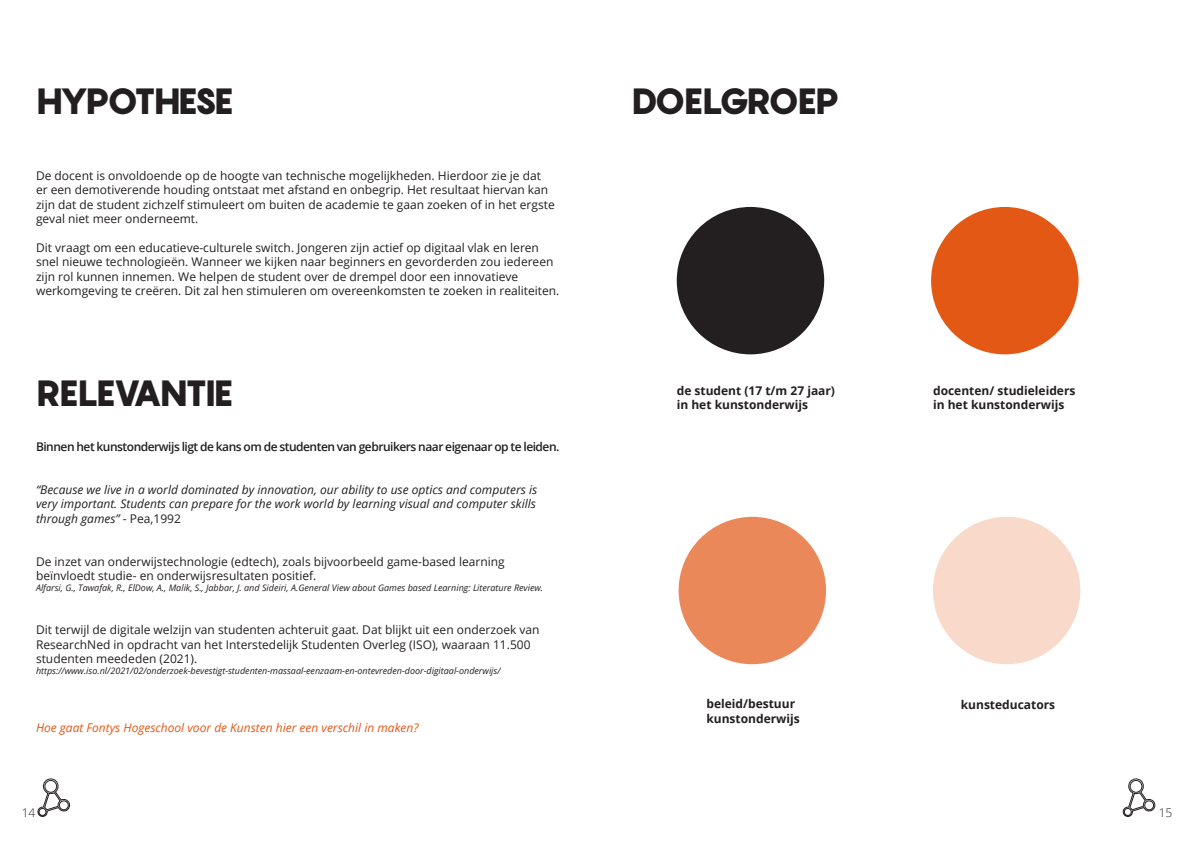
<style>
.page{position:relative;width:1191px;height:842px;background:#fff}
.page>*{position:absolute;margin:0;border:0;box-sizing:border-box;transform-origin:0 0}
.titels{font:900 36px "Pangram";letter-spacing:-.08em;color:#231f20}
.tekst{font:12px/14.4px "Open Sans";color:#231f20}
.tekst-2{font:italic 12px/14.4px "Open Sans";color:#231f20;text-align:justify}
.subtitels{font:700 12px "Open Sans";color:#231f20}
.tekst-3{font:600 12px "Open Sans";letter-spacing:-.04em;color:#231f20}
.tekst-4{font:italic 12px "Open Sans";color:#e45816}
.t1{font:300 12px "Open Sans";color:#231f20}
.tekst-5{font:italic 9px "Open Sans";color:#231f20}
.s1{font-style:normal}
</style>
<div class="page">
<svg style="left:37px;top:778px;width:33px;height:39px"></svg>
<svg style="left:1122px;top:778px;width:33px;height:39px"></svg>
<div style="left:677px;top:207px;width:147px;height:147px;background:#231f20;border-radius:50%"></div>
<div style="left:931px;top:207px;width:147px;height:147px;background:#e45816;border-radius:50%"></div>
<div style="left:678px;top:517px;width:148px;height:147px;background:#eb8859;border-radius:50%"></div>
<div style="left:933px;top:517px;width:147px;height:147px;background:#f8d9ca;border-radius:50%"></div>
<p class="titels" style="left:36px;top:77px;width:199px">HYPOTHESE</p>
<p class="tekst" style="left:36px;top:168px;width:520px">De docent is onvoldoende op de hoogte van technische mogelijkheden. Hierdoor zie je dat er een demotiverende houding ontstaat met afstand en onbegrip. Het resultaat hiervan kan zijn dat de student zichzelf stimuleert om buiten de academie te gaan zoeken of in het ergste geval niet meer onderneemt.</p>
<p class="tekst" style="left:36px;top:240px;width:525px">Dit vraagt om een educatieve-culturele switch. Jongeren zijn actief op digitaal vlak en leren snel nieuwe technologieën. Wanneer we kijken naar beginners en gevorderden zou iedereen zijn rol kunnen innemen. We helpen de student over de drempel door een innovatieve werkomgeving te creëren. Dit zal hen stimuleren om overeenkomsten te zoeken in realiteiten.</p>
<p class="titels" style="left:36px;top:369px;width:199px">RELEVANTIE</p>
<p class="tekst-3" style="left:36px;top:438px;width:525px">Binnen het kunstonderwijs ligt de kans om de studenten van gebruikers naar eigenaar op te leiden.</p>
<p class="tekst-2" style="left:36px;top:482px;width:503px">“Because we live in a world dominated by innovation, our ability to use optics and computers is very important. Students can prepare for the work world by learning visual and computer skills through games” <span class="s1">- Pea,1992</span></p>
<p class="tekst" style="left:36px;top:554px;width:470px">De inzet van onderwijstechnologie (edtech), zoals bijvoorbeeld game-based learning beïnvloedt studie- en onderwijsresultaten positief.</p>
<p class="tekst-5" style="left:36px;top:582px;width:509px">Alfarsi, G., Tawafak, R., ElDow, A., Malik, S., Jabbar, J. and Sideiri, A.General View about Games based Learning: Literature Review.</p>
<p class="tekst" style="left:36px;top:622px;width:505px">Dit terwijl de digitale welzijn van studenten achteruit gaat. Dat blijkt uit een onderzoek van</p>
<p class="tekst" style="left:36px;top:637px;width:496px">ResearchNed in opdracht van het Interstedelijk Studenten Overleg (ISO), waaraan 11.500</p>
<p class="tekst" style="left:36px;top:651px;width:163px">studenten meededen (2021).</p>
<p class="tekst-5" style="left:36px;top:665px;width:466px">https://www.iso.nl/2021/02/onderzoek-bevestigt-studenten-massaal-eenzaam-en-ontevreden-door-digitaal-onderwijs/</p>
<p class="tekst-4" style="left:36px;top:719px;width:384px">Hoe gaat Fontys Hogeschool voor de Kunsten hier een verschil in maken?</p>
<p class="titels" style="left:631px;top:77px;width:209px">DOELGROEP</p>
<p class="subtitels" style="left:677px;top:382px;width:160px">de student (17 t/m 27 jaar)</p>
<p class="subtitels" style="left:677px;top:396px;width:133px">in het kunstonderwijs</p>
<p class="subtitels" style="left:933px;top:382px;width:144px">docenten/ studieleiders</p>
<p class="subtitels" style="left:933px;top:396px;width:133px">in het kunstonderwijs</p>
<p class="subtitels" style="left:706px;top:696px;width:90px">beleid/bestuur</p>
<p class="subtitels" style="left:960px;top:696px;width:96px">kunsteducators</p>
<p class="subtitels" style="left:706px;top:710px;width:95px">kunstonderwijs</p>
<p class="t1" style="left:22px;top:804px;width:15px">14</p>
<p class="t1" style="left:1158px;top:804px;width:15px">15</p>
</div>
